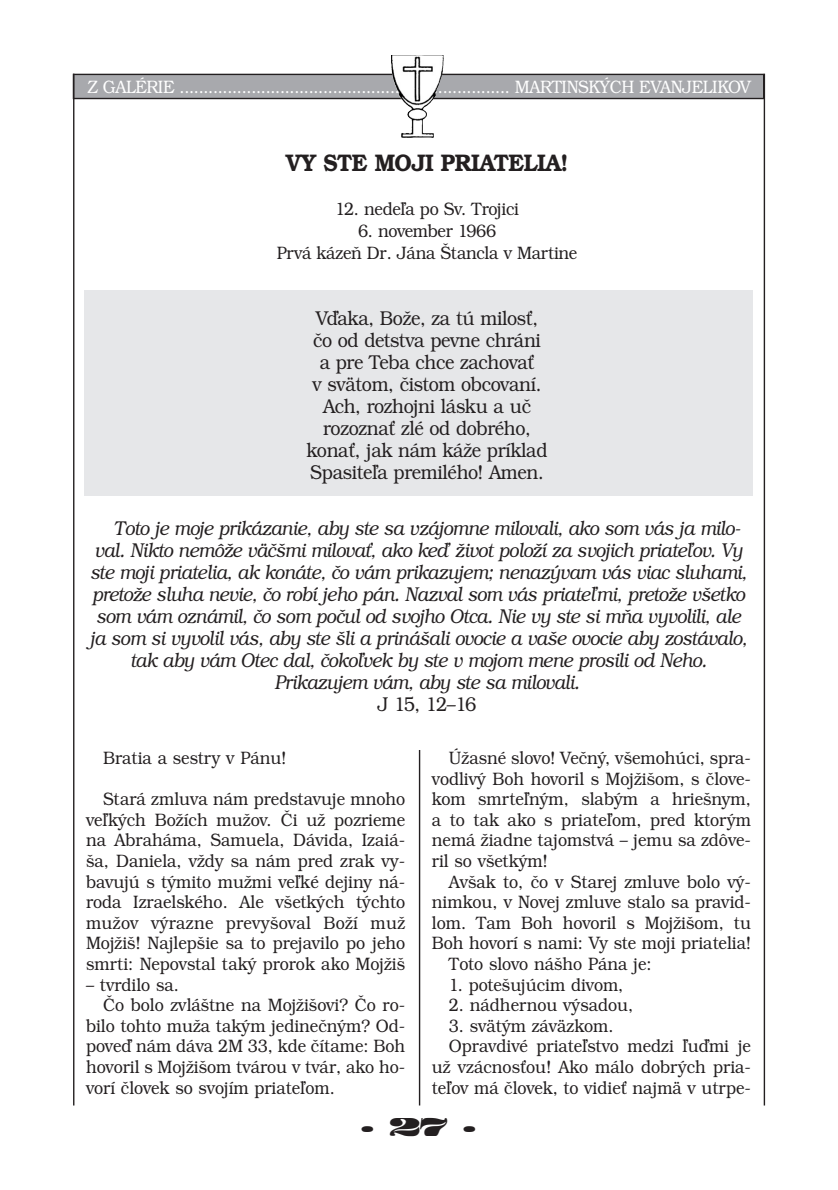
<style>
.page{position:relative;width:838px;height:1190px;background:#fff}
.page>*{position:absolute;margin:0;border:0;box-sizing:border-box;transform-origin:0 0}
.t1{font:24px "Bookman Itc LCE Dem Bol";letter-spacing:-.02em;color:#231f20;scale:.9 1}
.t2{font:24px "Madrone";color:#231f20}
.t3{font:italic 300 20px "Bookman Itc LCE";letter-spacing:-.02em;color:#231f20;scale:.9 1}
.t4{font:300 20px/22px "Bookman Itc LCE";letter-spacing:-.02em;color:#231f20;text-align:center;scale:.9 1}
.t5{font:300 18px/20.6px "Bookman Itc LCE";color:#231f20;text-align:justify;scale:.9 1}
.t6{font:300 18px "Bookman Itc LCE";letter-spacing:-.025em;color:#fff;scale:.9 1}
.t7{font:300 18px/22px "Bookman Itc LCE";letter-spacing:-.02em;color:#231f20;text-align:center;scale:.9 1}
</style>
<div class="page">
<div style="left:84px;top:290px;width:669px;height:206px;background:#e6e7e9"></div>
<div style="left:73px;top:74px;width:691px;height:25px;background:#a8a9ad"></div>
<div style="left:73px;top:74px;width:691px;height:25px;border:1px solid #231f20"></div>
<hr style="left:73px;top:74px;width:1px;height:1032px;background:#231f20">
<hr style="left:764px;top:74px;width:1px;height:1032px;background:#231f20">
<hr style="left:419px;top:750px;width:1px;height:356px;background:#231f20">
<img style="left:399px;top:55px;width:45px;height:83px">
<p class="t6" style="left:87px;top:80px;width:739px">Z GALÉRIE ..................................................................... MARTINSKÝCH EVANJELIKOV</p>
<h1 class="t1" style="left:286px;top:154px;width:315px">VY STE MOJI PRIATELIA!</h1>
<p class="t7" style="left:335px;top:200px;width:206px">12. nedeľa po Sv. Trojici</p>
<p class="t7" style="left:277px;top:222px;width:336px">6. november 1966<br>Prvá kázeň Dr. Jána Štancla v Martine</p>
<p class="t4" style="left:307px;top:309px;width:269px">Vďaka, Bože, za tú milosť, čo od detstva pevne chráni a pre Teba chce zachovať<br>v svätom, čistom obcovaní.<br>Ach, rozhojni lásku a uč rozoznať zlé od dobrého, konať, jak nám káže príklad<br>Spasiteľa premilého! Amen.</p>
<p class="t3" style="left:114px;top:521px;width:698px">Toto je moje prikázanie, aby ste sa vzájomne milovali, ako som vás ja milo-</p>
<p class="t3" style="left:95px;top:543px;width:721px">val. Nikto nemôže väčšmi milovať, ako keď život položí za svojich priateľov. Vy</p>
<p class="t3" style="left:90px;top:565px;width:731px">ste moji priatelia, ak konáte, čo vám prikazujem; nenazývam vás viac sluhami,</p>
<p class="t3" style="left:92px;top:587px;width:727px">pretože sluha nevie, čo robí jeho pán. Nazval som vás priateľmi, pretože všetko</p>
<p class="t3" style="left:96px;top:609px;width:718px">som vám oznámil, čo som počul od svojho Otca. Nie vy ste si mňa vyvolili, ale</p>
<p class="t3" style="left:90px;top:631px;width:732px">ja som si vyvolil vás, aby ste šli a prinášali ovocie a vaše ovocie aby zostávalo,</p>
<p class="t3" style="left:130px;top:653px;width:643px">tak aby vám Otec dal, čokoľvek by ste v mojom mene prosili od Neho.</p>
<p class="t3" style="left:274px;top:675px;width:341px">Prikazujem vám, aby ste sa milovali.</p>
<p class="t4" style="left:378px;top:695px;width:111px">J 15, 12–16</p>
<p class="t5" style="left:103px;top:749px;width:205px">Bratia a sestry v Pánu!</p>
<p class="t5" style="left:86px;top:791px;width:356px;text-indent:17px">Stará zmluva nám predstavuje mnoho veľkých Božích mužov. Či už pozrieme na Abraháma, Samuela, Dávida, Izaiá&shy;ša, Daniela, vždy sa nám pred zrak vy&shy;bavujú s týmito mužmi veľké dejiny ná&shy;roda Izraelského. Ale všetkých týchto mužov výrazne prevyšoval Boží muž Mojžiš! Najlepšie sa to prejavilo po jeho smrti: Nepovstal taký prorok ako Mojžiš</p>
<p class="t5" style="left:86px;top:976px;width:105px">– tvrdilo sa.</p>
<p class="t5" style="left:103px;top:997px;width:337px">Čo bolo zvláštne na Mojžišovi? Čo ro-</p>
<p class="t5" style="left:86px;top:1017px;width:356px">bilo tohto muža takým jedinečným? Od-</p>
<p class="t5" style="left:86px;top:1038px;width:356px">poveď nám dáva 2M 33, kde čítame: Boh</p>
<p class="t5" style="left:86px;top:1058px;width:356px">hovoril s Mojžišom tvárou v tvár, ako ho-</p>
<p class="t5" style="left:86px;top:1079px;width:278px">vorí človek so svojím priateľom.</p>
<p class="t5" style="left:432px;top:749px;width:356px;text-indent:17px">Úžasné slovo! Večný, všemohúci, spra&shy;vodlivý Boh hovoril s Mojžišom, s člove&shy;kom smrteľným, slabým a hriešnym, a to tak ako s priateľom, pred ktorým nemá žiadne tajomstvá – jemu sa zdôve&shy;ril so všetkým!</p>
<p class="t5" style="left:449px;top:873px;width:337px">Avšak to, čo v Starej zmluve bolo vý-</p>
<p class="t5" style="left:432px;top:894px;width:356px">nimkou, v Novej zmluve stalo sa pravid-</p>
<p class="t5" style="left:432px;top:914px;width:356px">lom. Tam Boh hovoril s Mojžišom, tu</p>
<p class="t5" style="left:432px;top:935px;width:356px">Boh hovorí s nami: Vy ste moji priatelia!</p>
<p class="t5" style="left:449px;top:955px;width:227px">Toto slovo nášho Pána je:</p>
<p class="t5" style="left:449px;top:976px;width:195px">1. potešujúcim divom,</p>
<p class="t5" style="left:449px;top:997px;width:207px">2. nádhernou výsadou,</p>
<p class="t5" style="left:449px;top:1017px;width:184px">3. svätým záväzkom.</p>
<p class="t5" style="left:449px;top:1038px;width:337px">Opravdivé priateľstvo medzi ľuďmi je</p>
<p class="t5" style="left:432px;top:1058px;width:356px">už vzácnosťou! Ako málo dobrých pria-</p>
<p class="t5" style="left:432px;top:1079px;width:356px">teľov má človek, to vidieť najmä v utrpe-</p>
<h1 class="t2" style="left:361px;top:1116px;width:117px">.27.</h1>
</div>
